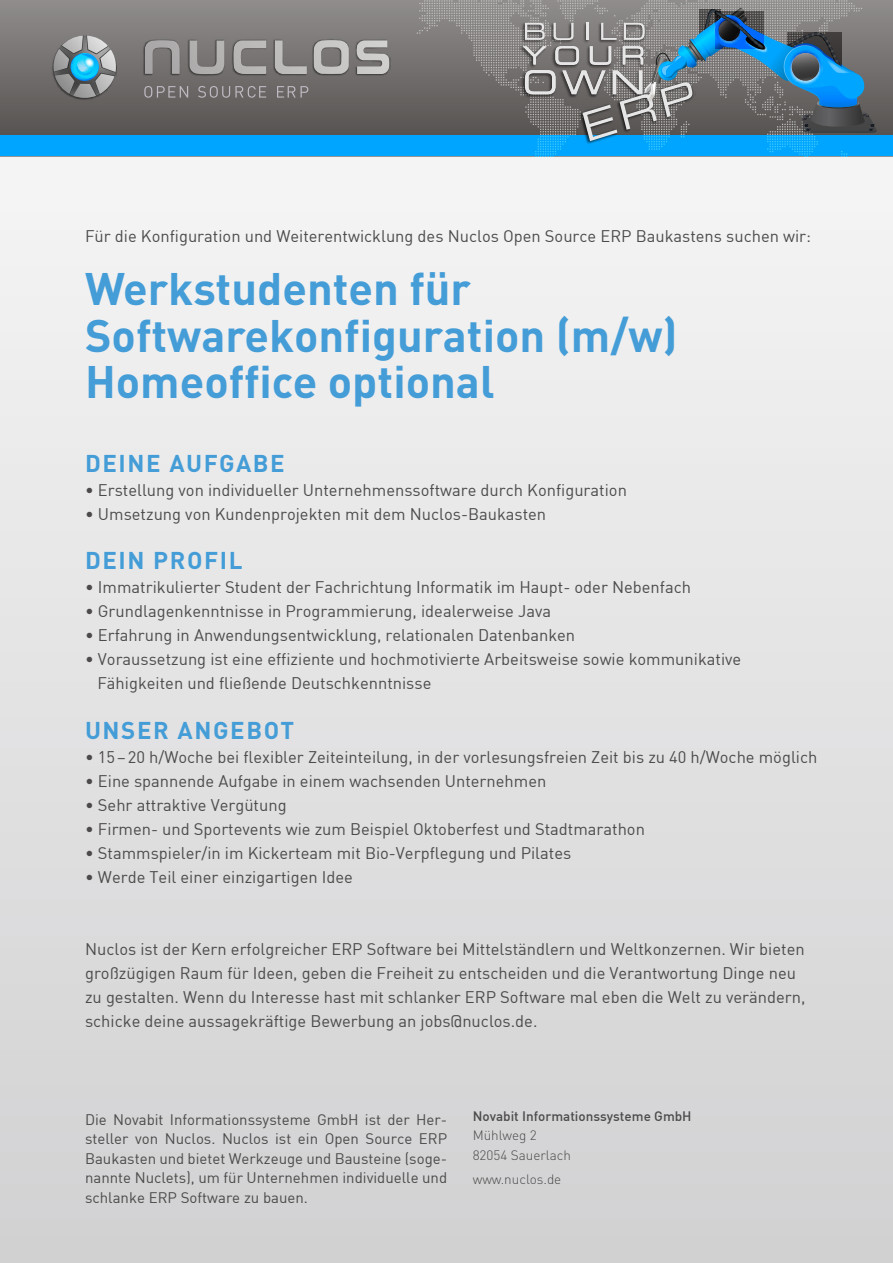
<style>
.page{position:relative;width:893px;height:1263px;background:#fff}
.page>*{position:absolute;margin:0;border:0;box-sizing:border-box;transform-origin:0 0}
.t1{font:700 45px/46.5px "DIN";color:#449dd7}
.t2{font:700 24px "DIN";letter-spacing:.065em;color:#449dd7}
.t3{font:16.5px/24px "DIN";color:#4c4a4a}
.t4{font:15px/19.5px "DIN";color:#4c4a4a;text-align:justify}
.t5{font:300 13.5px/19.5px "DIN";color:#4c4a4a}
.t6{font:500 13.5px "DIN";color:#4c4a4a}
</style>
<div class="page">
<div style="left:0;top:149px;width:893px;height:1114px;background:linear-gradient(to bottom,#f6f5f6,#d1d0d2)"></div>
<div style="left:0;top:0;width:893px;height:135px;background:linear-gradient(to bottom,#908d8d,#565351)"></div>
<div style="left:0;top:135px;width:893px;height:21px;background:#00a5ff"></div>
<svg style="left:417px;top:0;width:460px;height:157px;background:#618092"></svg>
<img style="left:142px;top:39px;width:249px;height:38px">
<svg style="left:145px;top:40px;width:244px;height:34px;background:#939190"></svg>
<img style="left:51px;top:35px;width:66px;height:66px">
<svg style="left:54px;top:36px;width:62px;height:62px;background:#7c969e"></svg>
<svg style="left:144px;top:86px;width:44px;height:12px"></svg>
<svg style="left:198px;top:86px;width:68px;height:12px"></svg>
<svg style="left:277px;top:86px;width:31px;height:12px"></svg>
<p class="t3" style="left:85px;top:223px;width:728px">Für die Konfiguration und Weiterentwicklung des Nuclos Open Source ERP Baukastens suchen wir:</p>
<h1 class="t1" style="left:85px;top:264px;width:594px">Werkstudenten für<br>Softwarekonfiguration (m/w)<br>Homeoffice optional</h1>
<h2 class="t2" style="left:85px;top:447px;width:201px">Deine Aufgabe</h2>
<p class="t3" style="left:85px;top:477px;width:543px">• Erstellung von individueller Unternehmenssoftware durch Konfiguration</p>
<p class="t3" style="left:85px;top:501px;width:463px">• Umsetzung von Kundenprojekten mit dem Nuclos-Baukasten</p>
<h2 class="t2" style="left:85px;top:545px;width:159px">Dein Profil</h2>
<p class="t3" style="left:85px;top:575px;width:608px">• Immatrikulierter Student der Fachrichtung Informatik im Haupt- oder Nebenfach</p>
<p class="t3" style="left:85px;top:599px;width:468px">• Grundlagenkenntnisse in Programmierung, idealerweise Java</p>
<p class="t3" style="left:85px;top:623px;width:492px">• Erfahrung in Anwendungsentwicklung, relationalen Datenbanken</p>
<p class="t3" style="left:97px;top:647px;width:645px;text-indent:-12px">• Voraussetzung ist eine effiziente und hochmotivierte Arbeitsweise sowie kommunikative<br>Fähigkeiten und fließende Deutschkenntnisse</p>
<h2 class="t2" style="left:85px;top:714px;width:210px">Unser Angebot</h2>
<p class="t3" style="left:85px;top:744px;width:734px">• 15–20 h/Woche bei flexibler Zeiteinteilung, in der vorlesungsfreien Zeit bis zu 40 h/Woche möglich</p>
<p class="t3" style="left:85px;top:768px;width:463px">• Eine spannende Aufgabe in einem wachsenden Unternehmen</p>
<p class="t3" style="left:85px;top:792px;width:203px">• Sehr attraktive Vergütung</p>
<p class="t3" style="left:85px;top:816px;width:561px">• Firmen- und Sportevents wie zum Beispiel Oktoberfest und Stadtmarathon</p>
<p class="t3" style="left:85px;top:840px;width:488px">• Stammspieler/in im Kickerteam mit Bio-Verpflegung und Pilates</p>
<p class="t3" style="left:85px;top:864px;width:269px">• Werde Teil einer einzigartigen Idee</p>
<p class="t3" style="left:85px;top:936px;width:722px">Nuclos ist der Kern erfolgreicher ERP Software bei Mittelständlern und Weltkonzernen. Wir bieten großzügigen Raum für Ideen, geben die Freiheit zu entscheiden und die Verantwortung Dinge neu zu gestalten. Wenn du Interesse hast mit schlanker ERP Software mal eben die Welt zu verändern, schicke deine aussagekräftige Bewerbung an jobs@nuclos.de.</p>
<p class="t4" style="left:85px;top:1109px;width:364px">Die Novabit Informationssysteme GmbH ist der Her&shy;steller von Nuclos. Nuclos ist ein Open Source ERP Baukasten und bietet Werkzeuge und Bausteine (soge&shy;nannte Nuclets), um für Unternehmen individuelle und schlanke ERP Software zu bauen.</p>
<p class="t6" style="left:473px;top:1107px;width:220px">Novabit Informationssysteme GmbH</p>
<p class="t5" style="left:473px;top:1125px;width:100px">Mühlweg 2<br>82054 Sauerlach</p>
<p class="t5" style="left:473px;top:1169px;width:90px">www.nuclos.de</p>
</div>
